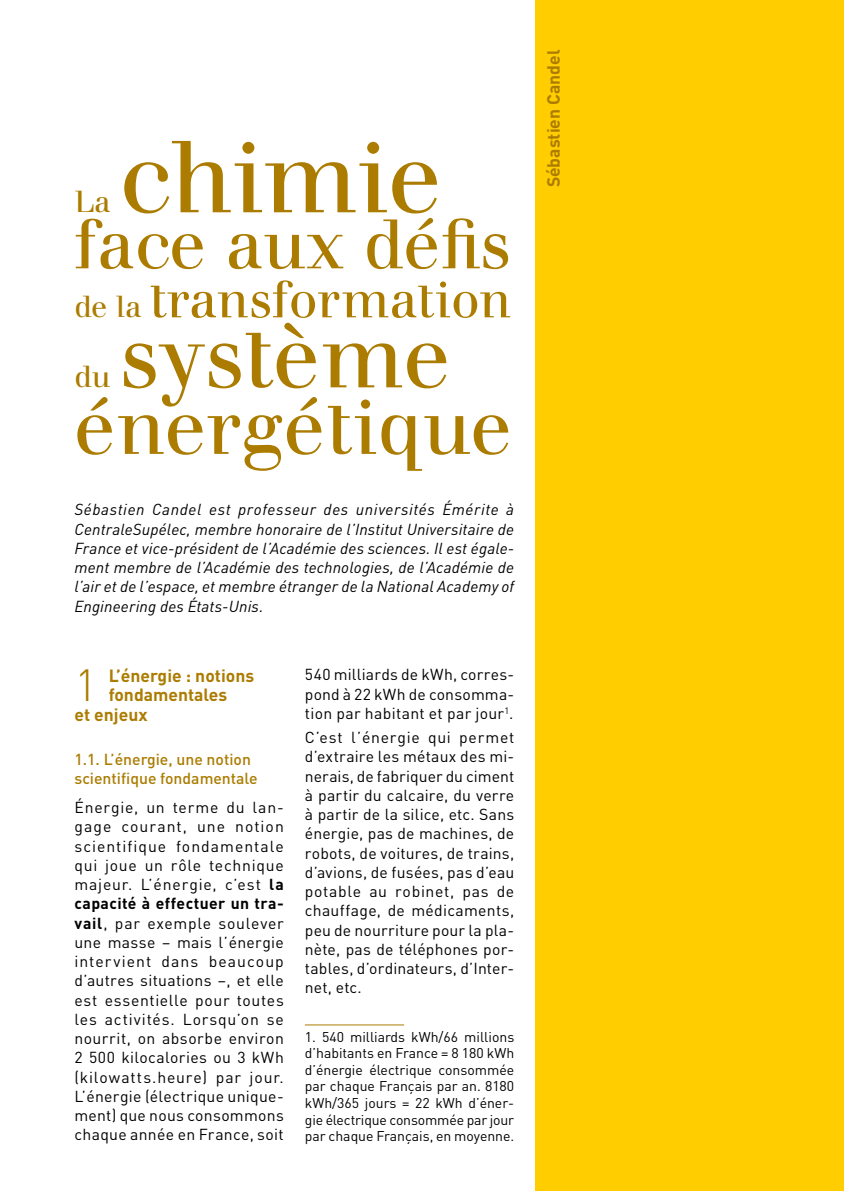
<style>
.page{position:relative;width:844px;height:1191px;background:#fff}
.page>*{position:absolute;margin:0;border:0;box-sizing:border-box;transform-origin:0 0}
._03-titre_chapitre{font:99.75px "Apfelbaum";color:#ab7c00}
._03-titre_chapitre-2{font:87.5px "Apfelbaum";color:#ab7c00}
._03-titre_chapitre-3{font:77px "Apfelbaum";color:#ab7c00}
._03-titre_chapitre-4{font:68.25px "Apfelbaum";color:#ab7c00}
._03-titre_chapitre-5{font:50.75px "Apfelbaum";color:#ab7c00}
._6-Inter_1{font:300 44.45px "DIN";color:#ab7c00}
._03-titre_chapitre-6{font:29.75px "Apfelbaum";color:#ab7c00}
._6-Inter_1-2{font:700 17.5px "DIN";color:#ab7c00}
.Bandeau_Auteur{font:700 17.5px "DIN";color:#ab7c00}
._04-Texte_courant{font:15.75px/19.2px "DIN";letter-spacing:.015em;color:#000;text-align:justify}
._04-Texte_courant-2{font:italic 15.75px/19.2px "DIN";letter-spacing:.01em;color:#000;text-align:justify}
._7-inter_2{font:500 15.75px/19.2px "DIN";color:#ab7c00}
._11-Notes{font:14px/16.6px "DIN";letter-spacing:-.01em;color:#000;text-align:justify}
.s1{font-size:29.75px}
.s2{font-weight:700}
</style>
<div class="page">
<div style="left:535px;top:0;width:308px;height:1191px;background:#ffcd00"></div>
<hr style="left:305px;top:1024px;width:99px;height:1px;background:#ab7c00">
<p class="_03-titre_chapitre" style="left:119px;top:117px;width:324px">chimie</p>
<p class="_03-titre_chapitre-4" style="left:74px;top:203px;width:437px">face aux défis</p>
<p class="_03-titre_chapitre-5" style="left:74px;top:269px;width:438px"><span class="s1">de la</span> transformation</p>
<p class="_03-titre_chapitre-6" style="left:74px;top:184px;width:38px">La</p>
<p class="_03-titre_chapitre-2" style="left:119px;top:304px;width:333px">système</p>
<p class="_03-titre_chapitre-6" style="left:74px;top:359px;width:38px">du</p>
<p class="_03-titre_chapitre-3" style="left:74px;top:380px;width:439px">énergétique</p>
<p class="_04-Texte_courant-2" style="left:74px;top:500px;width:441px">Sébastien Candel est professeur des universités Émérite à CentraleSupélec, membre honoraire de l’Institut Universitaire de France et vice-président de l’Académie des sciences. Il est égale&shy;ment membre de l’Académie des technologies, de l’Académie de l’air et de l’espace, et membre étranger de la National Academy of Engineering des États-Unis.</p>
<p class="_6-Inter_1" style="left:74px;top:658px;width:24px">1</p>
<p class="_6-Inter_1-2" style="left:109px;top:664px;width:147px">L’énergie : notions</p>
<p class="_6-Inter_1-2" style="left:109px;top:683px;width:120px">fondamentales</p>
<p class="_6-Inter_1-2" style="left:74px;top:703px;width:75px">et enjeux</p>
<p class="_7-inter_2" style="left:74px;top:749px;width:184px">1.1. L’énergie, une notion scientifique fondamentale</p>
<p class="_04-Texte_courant" style="left:74px;top:797px;width:211px">Énergie, un terme du lan&shy;gage courant, une notion scientifique fondamentale qui joue un rôle technique majeur. L’énergie, c’est <span class="s2">la capacité à effectuer un tra&shy;vail</span>, par exemple soulever une masse – mais l’énergie intervient dans beaucoup d’autres situations –, et elle est essentielle pour toutes les activités. Lorsqu’on se nourrit, on absorbe environ 2 500 kilocalories ou 3 kWh (kilowatts.heure) par jour.<br>L’énergie (électrique unique&shy;ment) que nous consommons chaque année en France, soit</p>
<p class="_04-Texte_courant" style="left:305px;top:664px;width:211px">540 milliards de kWh, corres&shy;pond à 22 kWh de consomma&shy;tion par habitant et par jour<sup>1</sup>.</p>
<p class="_04-Texte_courant" style="left:305px;top:727px;width:211px">C’est l’énergie qui permet d’extraire les métaux des mi&shy;nerais, de fabriquer du ciment à partir du calcaire, du verre à partir de la silice, etc. Sans énergie, pas de machines, de robots, de voitures, de trains, d’avions, de fusées, pas d’eau potable au robinet, pas de chauffage, de médicaments, peu de nourriture pour la pla&shy;nète, pas de téléphones por&shy;tables, d’ordinateurs, d’Inter&shy;net, etc.</p>
<p class="_11-Notes" style="left:305px;top:1028px;width:211px">1. 540 milliards kWh/66 millions d’habitants en France = 8 180 kWh d’énergie électrique consommée par chaque Français par an. 8180 kWh/365 jours = 22 kWh d’éner&shy;gie électrique consommée par jour par chaque Français, en moyenne.</p>
<p class="Bandeau_Auteur" style="left:542px;top:187px;width:139px;rotate:-90deg">Sébastien Candel</p>
</div>
